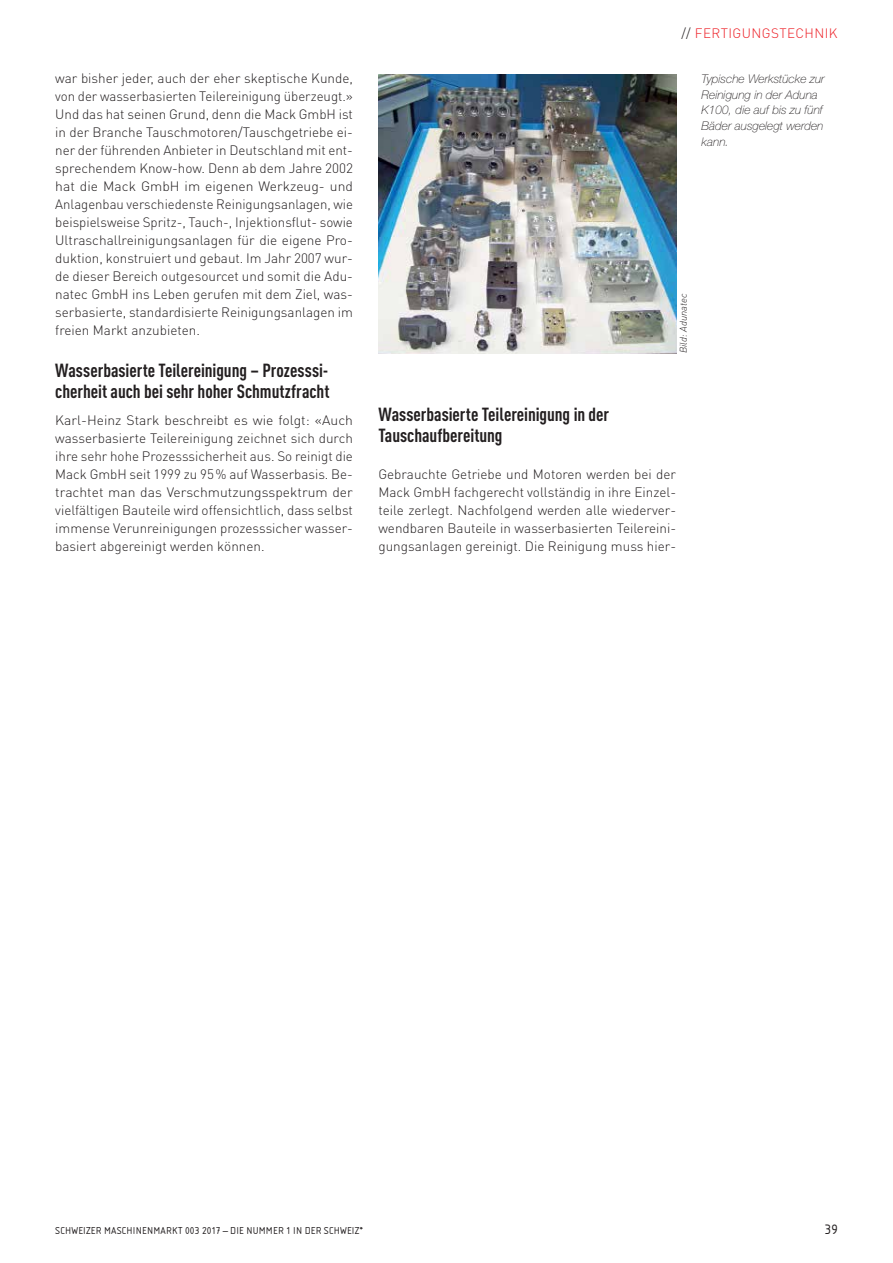
<style>
.page{position:relative;width:893px;height:1263px;background:#fff}
.page>*{position:absolute;margin:0;border:0;box-sizing:border-box;transform-origin:0 0}
.t1{font:700 condensed 18.75px/21px "DIN Pro";letter-spacing:-.005em;color:#231f20}
.t2{font:14.25px "Isonorm Pro";color:#231f20}
.t3{font:300 13.5px/18px "DIN Pro";color:#231f20;text-align:justify}
.t4{font:300 13.5px "DIN Pro";letter-spacing:.03em;color:#ed1d24}
.t5{font:italic 100 12px/15.8px "Helvetica Neue LT Std";color:#231f20}
.t6{font:10.5px "Isonorm Pro";letter-spacing:.02em;color:#231f20}
.t7{font:italic 300 9.75px "DIN Pro";color:#231f20}
.s1{color:#231f20}
</style>
<div class="page">
<img style="left:378px;top:74px;width:298px;height:279px">
<p class="t4" style="left:681px;top:24px;width:31px"><span class="s1">//</span> Fert</p>
<p class="t4" style="left:728px;top:24px;width:43px">igungste</p>
<p class="t4" style="left:795px;top:24px;width:42px">chnik</p>
<p class="t3" style="left:55px;top:69px;width:299px">war bisher jeder, auch der eher skeptische Kunde, von der wasserbasierten Teilereinigung überzeugt.» Und das hat seinen Grund, denn die Mack GmbH ist in der Branche Tauschmotoren/Tauschgetriebe ei&shy;ner der führenden Anbieter in Deutschland mit ent&shy;sprechendem Know-how. Denn ab dem Jahre 2002 hat die Mack GmbH im eigenen Werkzeug- und Anlagenbau verschiedenste Reinigungsanlagen, wie beispielsweise Spritz-, Tauch-, I njektionsflut- sowie Ultraschallreinigungsanlagen für die eigene Pro&shy;duktion, konstruiert und gebaut. I m Jahr 2007 wur&shy;de dieser Bereich outgesourcet und somit die Adu&shy;natec GmbH ins Leben gerufen mit dem Ziel, was&shy;serbasierte, standardisierte Reinigungsanlagen im freien Markt anzubieten.</p>
<h1 class="t1" style="left:55px;top:359px;width:276px">Wasserbasierte Teilereinigung – Prozesssi&shy;cherheit auch bei sehr hoher Schmutzfracht</h1>
<p class="t3" style="left:55px;top:411px;width:299px">Karl-Heinz Stark beschreibt es wie folgt: «Auch wasserbasierte Teilereinigung zeichnet sich durch ihre sehr hohe Prozesssicherheit aus. So reinigt die Mack GmbH seit 1999 zu 95% auf Wasserbasis. Be&shy;trachtet man das Verschmutzungsspektrum der vielfältigen Bauteile wird offensichtlich, dass selbst immense Verunreinigungen prozesssicher wasser&shy;basiert abgereinigt werden können.</p>
<h1 class="t1" style="left:378px;top:403px;width:232px">Wasserbasierte Teilereinigung in der<br>Tauschaufbereitung</h1>
<p class="t7" style="left:677px;top:353px;width:61px;rotate:-90deg">Bild: Adunatec</p>
<p class="t3" style="left:378px;top:465px;width:299px">Gebrauchte Getriebe und Motoren werden bei der Mack GmbH fachgerecht vollständig in ihre Einzel&shy;teile zerlegt. Nachfolgend werden alle wiederver&shy;wendbaren Bauteile in wasserbasierten Teilereini&shy;gungsanlagen gereinigt. Die Reinigung muss hier-</p>
<p class="t5" style="left:702px;top:71px;width:124px">Typische Werkstücke zur<br>Reinigung in der Aduna<br>K100, die auf bis zu fünf<br>Bäder ausgelegt werden kann.</p>
<p class="t6" style="left:55px;top:1225px;width:310px">SCHWEIZER MASCHINENMARKT 003 2017 – DIE N UMM ER 1 IN DER SCHWEIZ*</p>
<p class="t2" style="left:825px;top:1221px;width:15px">39</p>
</div>
